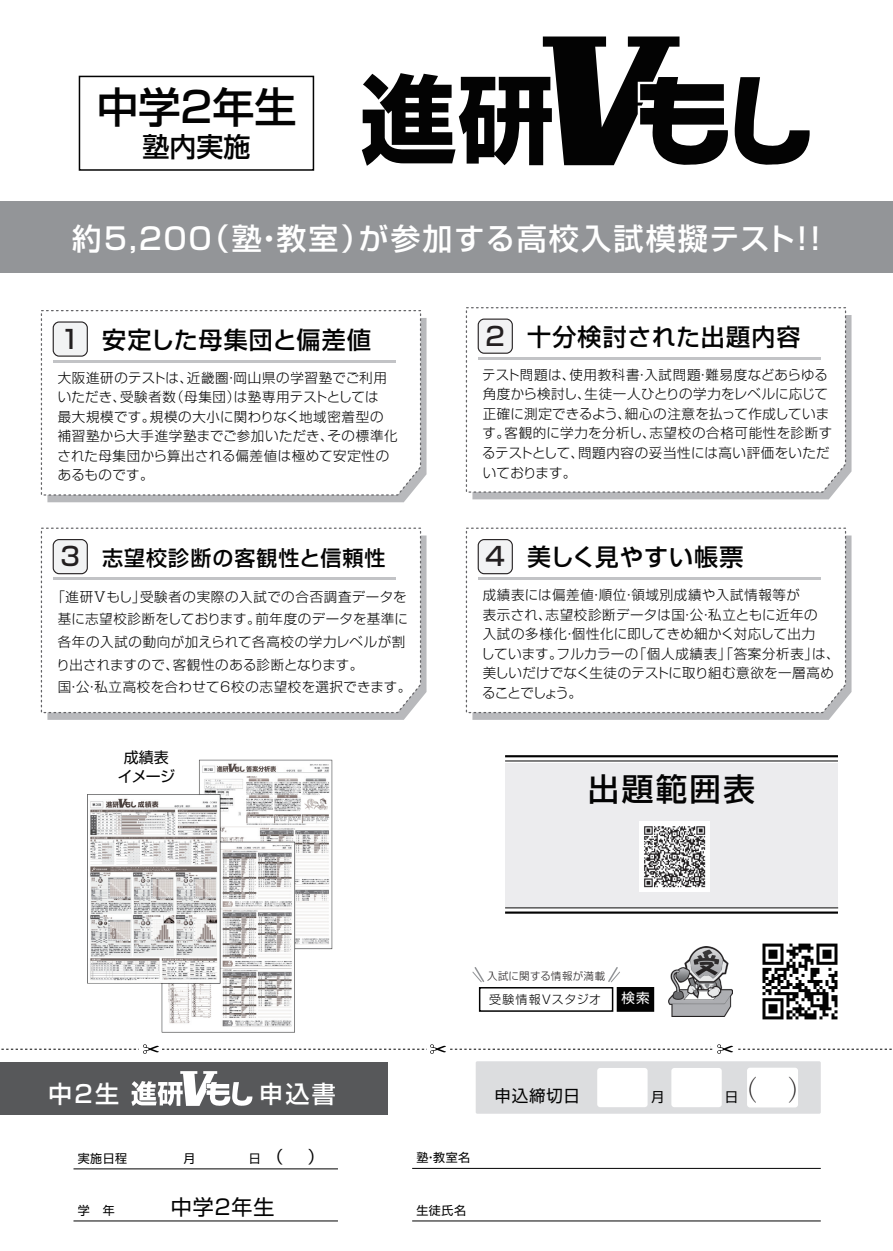
<style>
.page{position:relative;width:893px;height:1251px;background:#fff}
.page>*{position:absolute;margin:0;border:0;box-sizing:border-box;transform-origin:0 0}
.t1{font:500 42px "Shin Go Pro";color:#030303}
.t2{font:500 31.5px "Shin Go Pro";letter-spacing:.075em;color:#030303}
.t3{font:500 30px "Shin Go Pro";letter-spacing:.075em;color:#fff}
.t4{font:500 27px "Shin Go Pro";color:#030303}
.t5{font:300 27px "Ryumin Pr 6 N";color:#231f20}
.t6{font:500 24px "Shin Go Pro";letter-spacing:.035em;color:#030303}
.t7{font:500 24px "Shin Go Pro";letter-spacing:.1em;color:#fff}
.t8{font:500 21px "Shin Go Pro";letter-spacing:.05em;color:#030303}
.t9{font:21px "Shin Go Pro";letter-spacing:-.015em;color:#030303}
.t10{font:16.5px "Shin Go Pro";letter-spacing:.05em;color:#030303}
.t11{font:15px/19.5px "Shin Go Pro";letter-spacing:-.04em;color:#030303;text-align:center}
.t12{font:300 13.5px/19.5px "Shin Go Pro";letter-spacing:.03em;color:#030303}
.t13{font:13.5px "Shin Go Pro";color:#fff}
.t14{font:13.5px "Shin Go Pro";color:#030303}
.t15{font:12px "Shin Go Pro";letter-spacing:.05em;color:#030303}
.t16{font:300 12px "Shin Go Pro";letter-spacing:.035em;color:#030303}
.t17{font:300 10.5px "Shin Go Pro";letter-spacing:.03em;color:#231f20}
.s1{font-size:25.5px;color:#231f20}
.s2{font-size:12px}
.s3{font-family:"Shin Go Pro";font-weight:400;font-size:13.5px;color:#030303}
</style>
<div class="page">
<div style="left:0;top:201px;width:893px;height:72px;background:#939598"></div>
<div style="left:504px;top:762px;width:333px;height:144px;background:#ececee"></div>
<div style="left:79px;top:76px;width:235px;height:95px;border:2px solid #030303"></div>
<hr style="left:505px;top:760px;width:333px;height:1px;background:#030303">
<hr style="left:505px;top:907px;width:333px;height:1px;background:#030303">
<hr style="left:505px;top:755px;width:333px;height:2px;background:#030303">
<hr style="left:505px;top:911px;width:333px;height:2px;background:#030303">
<svg style="left:1px;top:1044px;width:891px;height:10px"></svg>
<div style="left:0;top:1061px;width:388px;height:53px;background:#57585a"></div>
<svg style="left:131px;top:1071px;width:121px;height:35px"></svg>
<hr style="left:73px;top:1220px;width:265px;height:1px;background:#030303">
<hr style="left:412px;top:1167px;width:409px;height:1px;background:#030303">
<hr style="left:412px;top:1220px;width:409px;height:1px;background:#030303">
<svg style="left:735px;top:77px;width:74px;height:88px"></svg>
<svg style="left:362px;top:36px;width:366px;height:130px"></svg>
<div style="left:476px;top:1060px;width:345px;height:53px;background:#dcdddf;border-radius:2px"></div>
<div style="left:671px;top:1067px;width:51px;height:39px;background:#fff;border-radius:3px"></div>
<div style="left:597px;top:1067px;width:50px;height:39px;background:#fff;border-radius:3px"></div>
<div style="left:747px;top:1067px;width:51px;height:40px;background:#fff;border-radius:3px"></div>
<hr style="left:74px;top:1168px;width:264px;height:1px;background:#030303">
<img style="left:640px;top:821px;width:69px;height:70px">
<div style="left:479px;top:986px;width:134px;height:25px;border:2px solid #030303"></div>
<svg style="left:607px;top:967px;width:47px;height:44px"></svg>
<svg style="left:472px;top:967px;width:13px;height:16px"></svg>
<img style="left:668px;top:946px;width:65px;height:70px">
<img style="left:762px;top:943px;width:76px;height:77px">
<div style="left:47px;top:318px;width:379px;height:184px;background:#b8b9bc"></div>
<svg style="left:40px;top:310px;width:382px;height:186px"></svg>
<div style="left:53px;top:322px;width:34px;height:34px;background:#f2f3f4;border-radius:6px"></div>
<div style="left:53px;top:321px;width:35px;height:35px;border:1px solid #231f20;border-radius:6px"></div>
<hr style="left:53px;top:360px;width:343px;height:2px;background:#c2c3c6">
<div style="left:472px;top:315px;width:379px;height:184px;background:#b8b9bc"></div>
<svg style="left:465px;top:307px;width:382px;height:186px"></svg>
<div style="left:478px;top:319px;width:34px;height:34px;background:#f2f3f4;border-radius:6px"></div>
<div style="left:478px;top:318px;width:35px;height:36px;border:1px solid #231f20;border-radius:6px"></div>
<hr style="left:478px;top:357px;width:342px;height:2px;background:#c2c3c6">
<svg style="left:47px;top:535px;width:379px;height:184px;background:#bbbcbf"></svg>
<svg style="left:40px;top:527px;width:382px;height:186px"></svg>
<div style="left:53px;top:539px;width:34px;height:34px;background:#f2f3f4;border-radius:6px"></div>
<div style="left:53px;top:539px;width:35px;height:35px;border:1px solid #231f20;border-radius:6px"></div>
<hr style="left:53px;top:577px;width:343px;height:3px;background:#c2c3c6">
<svg style="left:472px;top:535px;width:379px;height:184px;background:#bbbcbf"></svg>
<svg style="left:465px;top:527px;width:382px;height:186px"></svg>
<div style="left:478px;top:539px;width:34px;height:34px;background:#f2f3f4;border-radius:6px"></div>
<div style="left:478px;top:539px;width:35px;height:35px;border:1px solid #231f20;border-radius:6px"></div>
<hr style="left:478px;top:577px;width:342px;height:3px;background:#c2c3c6">
<img style="left:87px;top:759px;width:246px;height:274px">
<h1 class="t1" style="left:96px;top:72px;width:201px">中学2年生</h1>
<h3 class="t4" style="left:142px;top:125px;width:109px">塾内実施</h3>
<h3 class="t3" style="left:72px;top:214px;width:750px">約5,２00（塾・教室）が参加する高校入試模擬テスト!!</h3>
<h3 class="t6" style="left:61px;top:320px;width:312px"><span class="s1">1</span> 安定した母集団と偏差値</h3>
<p class="t12" style="left:57px;top:366px;width:342px">大阪進研のテストは、近畿圏・岡山県の学習塾でご利用いただき、受験者数（母集団）は塾専用テストとしては<br>最大規模です。規模の大小に関わりなく地域密着型の補習塾から大手進学塾までご参加いただき、その標準化された母集団から算出される偏差値は極めて安定性のあるものです。</p>
<h3 class="t8" style="left:61px;top:541px;width:326px"><span class="s1">3</span> 志望校診断の客観性と信頼性</h3>
<p class="t12" style="left:56px;top:583px;width:356px;line-height:22.5px;text-indent:-5px">「進研Ⅴもし」受験者の実際の入試での合否調査データを基に志望校診断をしております。前年度のデータを基準に各年の入試の動向が加えられて各高校の学力レベルが割り出されますので、客観性のある診断となります。<br>国・公・私立高校を合わせて6校の志望校を選択できます。</p>
<p class="t11" style="left:118px;top:745px;width:59px">成績表イメージ</p>
<h3 class="t6" style="left:486px;top:317px;width:316px"><span class="s1">2</span> 十分検討された出題内容</h3>
<p class="t12" style="left:482px;top:363px;width:351px">テスト問題は、使用教科書・入試問題・難易度などあらゆる角度から検討し、生徒一人ひとりの学力をレベルに応じて正確に測定できるよう、細心の注意を払って作成しています。客観的に学力を分析し、志望校の合格可能性を診断するテストとして、問題内容の妥当性には高い評価をいただいております。</p>
<h3 class="t6" style="left:486px;top:537px;width:259px"><span class="s1">4</span> 美しく見やすい帳票</h3>
<p class="t12" style="left:481px;top:583px;width:360px">成績表には偏差値・順位・領域別成績や入試情報等が<br>表示され、志望校診断データは国・公・私立ともに近年の<br>入試の多様化・個性化に即してきめ細かく対応して出力<br>しています。フルカラーの「個人成績表」「答案分析表」は、美しいだけでなく生徒のテストに取り組む意欲を一層高めることでしょう。</p>
<h2 class="t2" style="left:588px;top:762px;width:168px">出題範囲表</h2>
<h3 class="t7" style="left:48px;top:1074px;width:73px">中2生</h3>
<h3 class="t7" style="left:259px;top:1074px;width:78px">申込書</h3>
<p class="t15" style="left:78px;top:1148px;width:51px">実施日程</p>
<p class="t15" style="left:183px;top:1148px;width:13px">月</p>
<p class="t10" style="left:249px;top:1142px;width:77px"><span class="s2">日</span>（ 　）</p>
<p class="t15" style="left:78px;top:1200px;width:39px">学　年</p>
<h3 class="t9" style="left:171px;top:1189px;width:105px">中学２年生</h3>
<p class="t17" style="left:487px;top:966px;width:120px">入試に関する情報が満載</p>
<p class="t16" style="left:489px;top:989px;width:114px">受験情報Ｖスタジオ</p>
<p class="t13" style="left:621px;top:986px;width:30px">検索</p>
<p class="t15" style="left:416px;top:1147px;width:55px">塾・教室名</p>
<p class="t15" style="left:416px;top:1200px;width:51px">生徒氏名</p>
<p class="t10" style="left:494px;top:1081px;width:87px">申込締切日</p>
<p class="t14" style="left:651px;top:1085px;width:15px">月</p>
<h3 class="t5" style="left:725px;top:1068px;width:91px"><span class="s3">日</span>（　）</h3>
</div>
